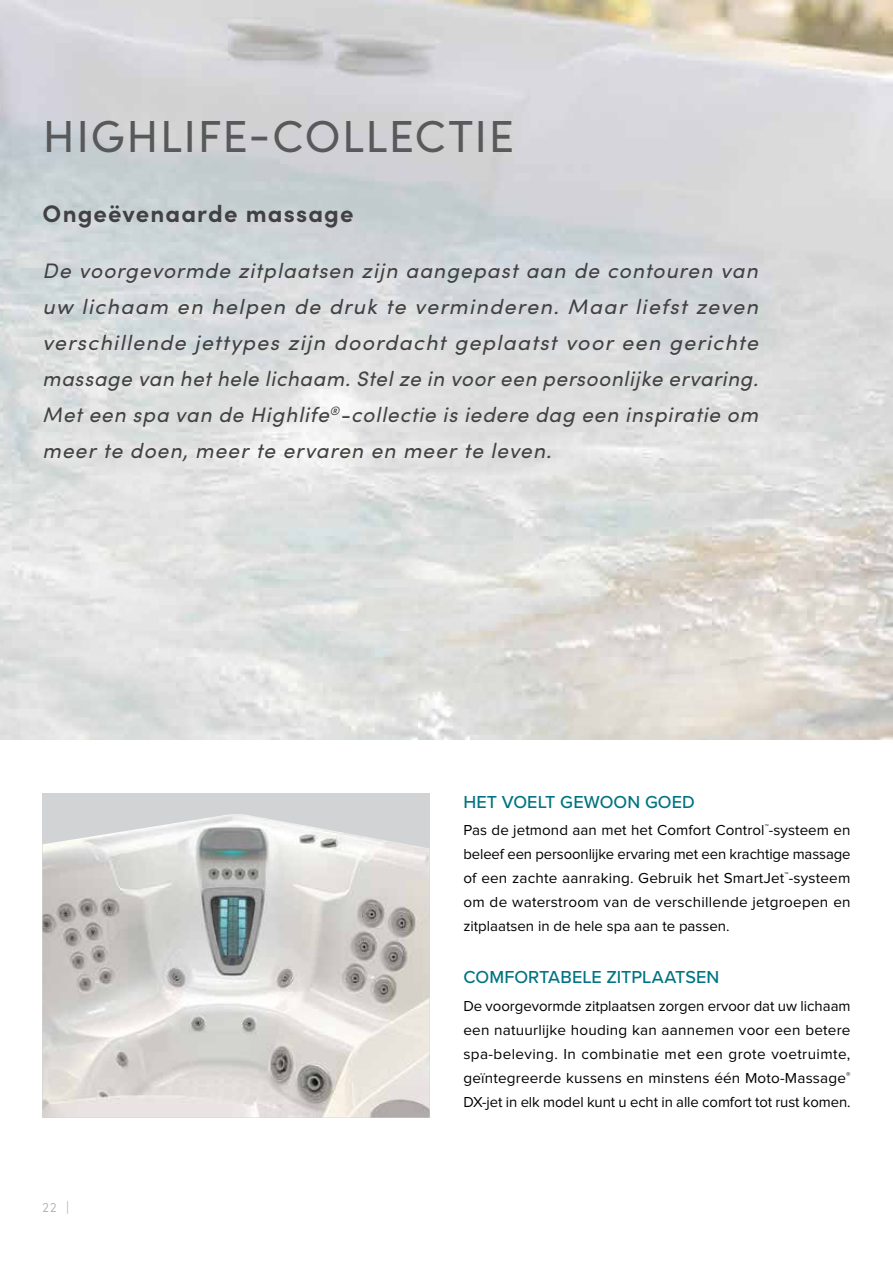
<style>
.page{position:relative;width:893px;height:1263px;background:#fff}
.page>*{position:absolute;margin:0;border:0;box-sizing:border-box;transform-origin:0 0}
.t1{font:45px "Sofia Pro";letter-spacing:.035em;color:#58595b}
.t2{font:700 24px "Sofia Pro";letter-spacing:.045em;color:#414042}
.t3{font:italic 21px/36px "Sofia Pro";letter-spacing:.045em;color:#414042;text-align:justify}
.t4{font:500 18px "Proxima Nova";letter-spacing:.005em;color:#007482}
.t5{font:15px/24px "Proxima Nova";color:#000;text-align:justify}
.t6{font:300 13.5px "Sofia Pro";color:#a7a9ac;scale:.95 1}
</style>
<div class="page">
<img style="left:0;top:0;width:893px;height:739px">
<div style="left:43px;top:793px;width:387px;height:324px;background:#d1d3d4"></div>
<img style="left:43px;top:814px;width:387px;height:303px">
<h1 class="t1" style="left:43px;top:103px;width:473px">HIGHLIFE-COLLECTIE</h1>
<h2 class="t2" style="left:43px;top:195px;width:313px">Ongeëvenaarde massage</h2>
<p class="t3" style="left:43px;top:251px;width:717px">De voorgevormde zitplaatsen zijn aangepast aan de contouren van uw lichaam en helpen de druk te verminderen. Maar liefst zeven verschillende jettypes zijn doordacht geplaatst voor een gerichte massage van het hele lichaam. Stel ze in voor een persoonlijke ervaring.<br>Met een spa van de Highlife<sup>®</sup>-collectie is iedere dag een inspiratie om meer te doen, meer te ervaren en meer te leven.</p>
<p class="t6" style="left:42px;top:1197px;width:30px">22 |</p>
<p class="t4" style="left:463px;top:788px;width:233px">HET VOELT GEWOON GOED</p>
<p class="t5" style="left:463px;top:819px;width:389px">Pas de jetmond aan met het Comfort Control<sup>™</sup>-systeem en beleef een persoonlijke ervaring met een krachtige massage of een zachte aanraking. Gebruik het SmartJet<sup>™</sup>-systeem om de waterstroom van de verschillende jetgroepen en zitplaatsen in de hele spa aan te passen.</p>
<p class="t4" style="left:463px;top:964px;width:257px">COMFORTABELE ZITPLAATSEN</p>
<p class="t5" style="left:463px;top:994px;width:389px">De voorgevormde zitplaatsen zorgen ervoor dat uw lichaam een natuurlijke houding kan aannemen voor een betere spa-beleving. In combinatie met een grote voetruimte, geïntegreerde kussens en minstens één Moto-Massage<sup>® </sup>DX-jet in elk model kunt u echt in alle comfort tot rust komen.</p>
</div>
